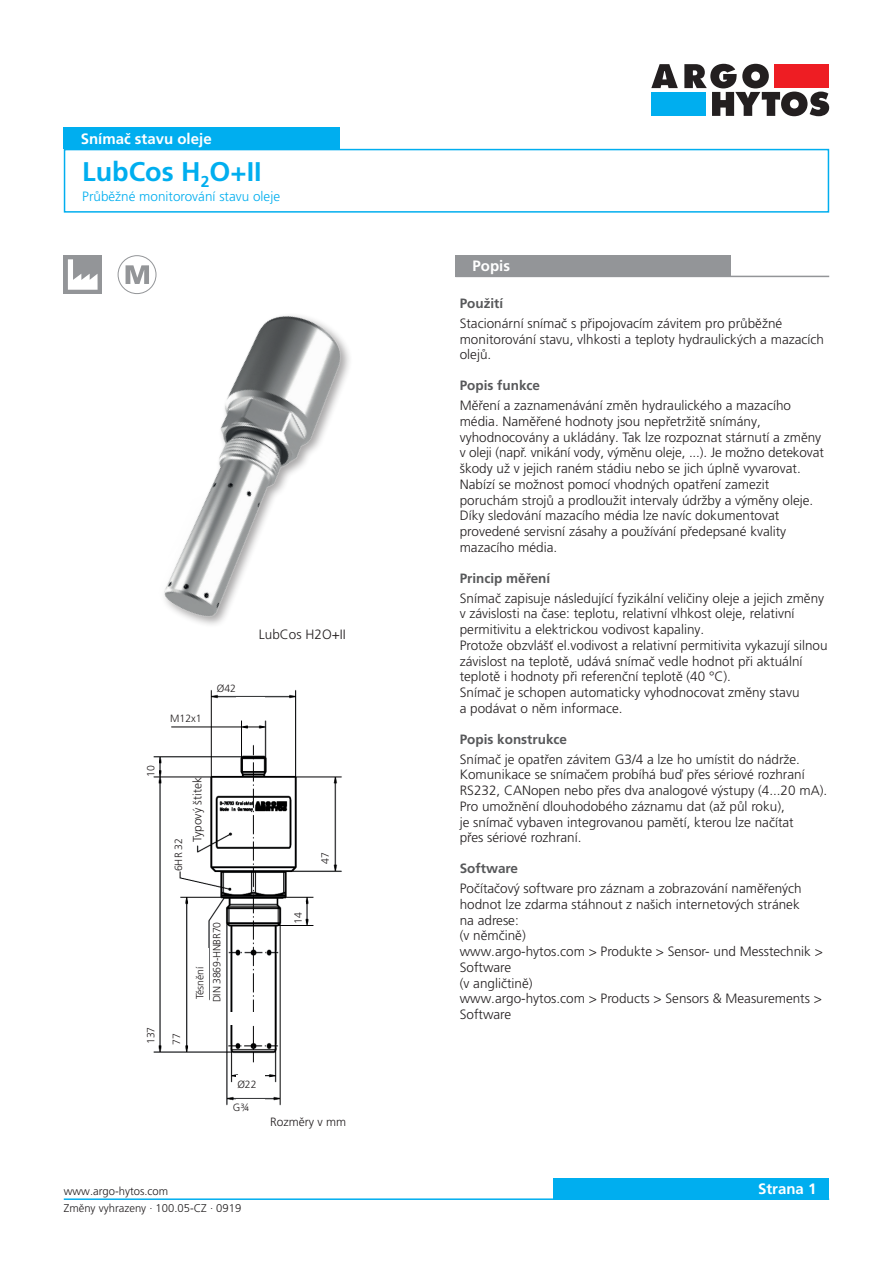
<style>
.page{position:relative;width:893px;height:1263px;background:#fff}
.page>*{position:absolute;margin:0;border:0;box-sizing:border-box;transform-origin:0 0}
.Überschrift_2{font:700 27px "Frutiger LT Pro";color:#00aeef}
._04_Headline_white{font:700 15px "Frutiger LT Pro";color:#fff}
._06_Copytext{font:300 13.5px/15.8px "Frutiger LT Pro";color:#231f20}
._05_Subline_Copytext{font:700 13.5px "Frutiger LT Pro";color:#57585a}
._03_HeadlineCopytext{font:300 13.5px "Frutiger LT Pro";color:#00aeef}
._08_Legend_M{font:300 12px "Frutiger LT Pro";color:#231f20}
.t1{font:300 11.25px "Frutiger LT Pro";color:#231f20}
._08_Legend_M-2{font:300 10.5px "Frutiger LT Pro";color:#231f20}
._08_Legend_M-3{font:300 10.5px "Frutiger LT Pro";letter-spacing:-.02em;color:#231f20}
</style>
<div class="page">
<hr style="left:64px;top:1198px;width:765px;height:2px;background:#00aeef">
<svg style="left:651px;top:64px;width:27px;height:24px"></svg>
<div style="left:651px;top:92px;width:55px;height:24px;background:#00aeef"></div>
<svg style="left:684px;top:64px;width:145px;height:52px"></svg>
<div style="left:64px;top:149px;width:765px;height:64px;border:2px solid #00aeef"></div>
<div style="left:64px;top:128px;width:276px;height:21px;background:#00aeef"></div>
<img style="left:164px;top:315px;width:186px;height:310px">
<div style="left:455px;top:255px;width:276px;height:21px;background:#939598"></div>
<hr style="left:455px;top:276px;width:374px;height:1px;background:#939598">
<div style="left:64px;top:255px;width:38px;height:39px;background:#939598"></div>
<svg style="left:68px;top:259px;width:30px;height:31px"></svg>
<div style="left:118px;top:255px;width:38px;height:39px;border:1px solid #939598;border-radius:50%"></div>
<svg style="left:126px;top:265px;width:23px;height:19px"></svg>
<img style="left:153px;top:689px;width:189px;height:417px">
<div style="left:236px;top:1099px;width:29px;height:13px;background:#fff"></div>
<div style="left:236px;top:1076px;width:29px;height:20px;background:#fff"></div>
<div style="left:229px;top:1012px;width:29px;height:13px;background:#fff"></div>
<div style="left:174px;top:964px;width:12px;height:19px;background:#fff"></div>
<div style="left:147px;top:902px;width:11px;height:25px;background:#fff"></div>
<div style="left:196px;top:948px;width:12px;height:54px;background:#fff"></div>
<div style="left:211px;top:920px;width:12px;height:80px;background:#fff"></div>
<div style="left:295px;top:902px;width:10px;height:15px;background:#fff"></div>
<div style="left:172px;top:826px;width:14px;height:44px;background:#fff"></div>
<div style="left:191px;top:783px;width:15px;height:61px;background:#fff"></div>
<div style="left:321px;top:814px;width:11px;height:23px;background:#fff"></div>
<div style="left:149px;top:758px;width:9px;height:16px;background:#fff"></div>
<div style="left:172px;top:728px;width:34px;height:12px;background:#fff"></div>
<div style="left:236px;top:697px;width:29px;height:12px;background:#fff"></div>
<div style="left:326px;top:791px;width:6px;height:45px;background:#fff"></div>
<div style="left:553px;top:1178px;width:276px;height:21px;background:#00aeef"></div>
<p class="_04_Headline_white" style="left:81px;top:130px;width:132px">Snímač stavu oleje</p>
<p class="Überschrift_2" style="left:82px;top:156px;width:181px">LubCos H<sub>2</sub>O+II</p>
<p class="_03_HeadlineCopytext" style="left:82px;top:188px;width:199px">Průběžné monitorování stavu oleje</p>
<p class="_06_Copytext" style="left:259px;top:626px;width:88px">LubCos H2O+II</p>
<p class="_08_Legend_M-2" style="left:170px;top:712px;width:33px">M12x1</p>
<p class="_08_Legend_M-2" style="left:217px;top:682px;width:21px">Ø42</p>
<p class="_08_Legend_M-2" style="left:145px;top:777px;width:13px;rotate:-90deg">10</p>
<p class="_08_Legend_M-2" style="left:173px;top:871px;width:35px;rotate:-90deg">6HR 32</p>
<p class="_08_Legend_M" style="left:190px;top:842px;width:66px;rotate:-90deg">Typový štitek</p>
<p class="_08_Legend_M-2" style="left:319px;top:864px;width:13px;rotate:-90deg">47</p>
<p class="_08_Legend_M-2" style="left:145px;top:1044px;width:19px;rotate:-90deg">137</p>
<p class="_08_Legend_M-2" style="left:171px;top:1044px;width:13px;rotate:-90deg">77</p>
<p class="_08_Legend_M-2" style="left:194px;top:999px;width:34px;rotate:-90deg">Těsnění</p>
<p class="_08_Legend_M-3" style="left:211px;top:1002px;width:82px;rotate:-90deg">DIN 3869-HNBR70</p>
<p class="_08_Legend_M-2" style="left:292px;top:924px;width:13px;rotate:-90deg">14</p>
<p class="_08_Legend_M-2" style="left:237px;top:1078px;width:21px">Ø22</p>
<p class="_08_Legend_M-2" style="left:233px;top:1101px;width:18px">G¾</p>
<p class="_08_Legend_M" style="left:270px;top:1114px;width:77px">Rozměry v mm</p>
<p class="t1" style="left:64px;top:1184px;width:106px">www.argo-hytos.com</p>
<p class="t1" style="left:64px;top:1202px;width:179px">Změny vyhrazeny · 100.05-CZ · 0919</p>
<p class="_04_Headline_white" style="left:472px;top:257px;width:39px">Popis</p>
<p class="_05_Subline_Copytext" style="left:460px;top:295px;width:45px">Použití</p>
<p class="_06_Copytext" style="left:460px;top:315px;width:366px">Stacionární snímač s připojovacím závitem pro průběžné monitorování stavu, vlhkosti a teploty hydraulických a mazacích olejů.</p>
<p class="_05_Subline_Copytext" style="left:460px;top:377px;width:82px">Popis funkce</p>
<p class="_06_Copytext" style="left:460px;top:398px;width:333px">Měření a zaznamenávání změn hydraulického a mazacího média. Naměřené hodnoty jsou nepřetržitě snímány,</p>
<p class="_06_Copytext" style="left:460px;top:429px;width:366px">vyhodnocovány a ukládány. Tak lze rozpoznat stárnutí a změny v oleji (např. vnikání vody, výměnu oleje, ...). Je možno detekovat škody už v jejich raném stádiu nebo se jich úplně vyvarovat.<br>Nabízí se možnost pomocí vhodných opatření zamezit poruchám strojů a prodloužit intervaly údržby a výměny oleje.<br>Díky sledování mazacího média lze navíc dokumentovat provedené servisní zásahy a používání předepsané kvality mazacího média.</p>
<p class="_05_Subline_Copytext" style="left:460px;top:570px;width:92px">Princip měření</p>
<p class="_06_Copytext" style="left:460px;top:590px;width:366px">Snímač zapisuje následující fyzikální veličiny oleje a jejich změny v závislosti na čase: teplotu, relativní vlhkost oleje, relativní permitivitu a elektrickou vodivost kapaliny.</p>
<p class="_06_Copytext" style="left:460px;top:637px;width:369px">Protože obzvlášť el.vodivost a relativní permitivita vykazují silnou závislost na teplotě, udává snímač vedle hodnot při aktuální teplotě i hodnoty při referenční teplotě (40 °C).</p>
<p class="_06_Copytext" style="left:460px;top:685px;width:341px">Snímač je schopen automaticky vyhodnocovat změny stavu a podávat o něm informace.</p>
<p class="_05_Subline_Copytext" style="left:460px;top:731px;width:109px">Popis konstrukce</p>
<p class="_06_Copytext" style="left:460px;top:751px;width:342px">Snímač je opatřen závitem G3/4 a lze ho umístit do nádrže.</p>
<p class="_06_Copytext" style="left:460px;top:767px;width:369px">Komunikace se snímačem probíhá buď přes sériové rozhraní<br>RS232, CANopen nebo přes dva analogové výstupy (4...20 mA).</p>
<p class="_06_Copytext" style="left:460px;top:798px;width:327px">Pro umožnění dlouhodobého záznamu dat (až půl roku),</p>
<p class="_06_Copytext" style="left:460px;top:814px;width:336px">je snímač vybaven integrovanou pamětí, kterou lze načítat</p>
<p class="_06_Copytext" style="left:460px;top:830px;width:123px">přes sériové rozhraní.</p>
<p class="_05_Subline_Copytext" style="left:460px;top:860px;width:60px">Software</p>
<p class="_06_Copytext" style="left:460px;top:881px;width:344px">Počítačový software pro záznam a zobrazování naměřených hodnot lze zdarma stáhnout z našich internetových stránek na adrese:</p>
<p class="_06_Copytext" style="left:460px;top:928px;width:68px">(v němčině)</p>
<p class="_06_Copytext" style="left:460px;top:944px;width:365px">www.argo-hytos.com &gt; Produkte &gt; Sensor- und Messtechnik &gt;<br>Software</p>
<p class="_06_Copytext" style="left:460px;top:975px;width:74px">(v angličtině)</p>
<p class="_06_Copytext" style="left:460px;top:991px;width:364px">www.argo-hytos.com &gt; Products &gt; Sensors &amp; Measurements &gt;<br>Software</p>
<p class="_04_Headline_white" style="left:758px;top:1180px;width:60px">Strana 1</p>
</div>
